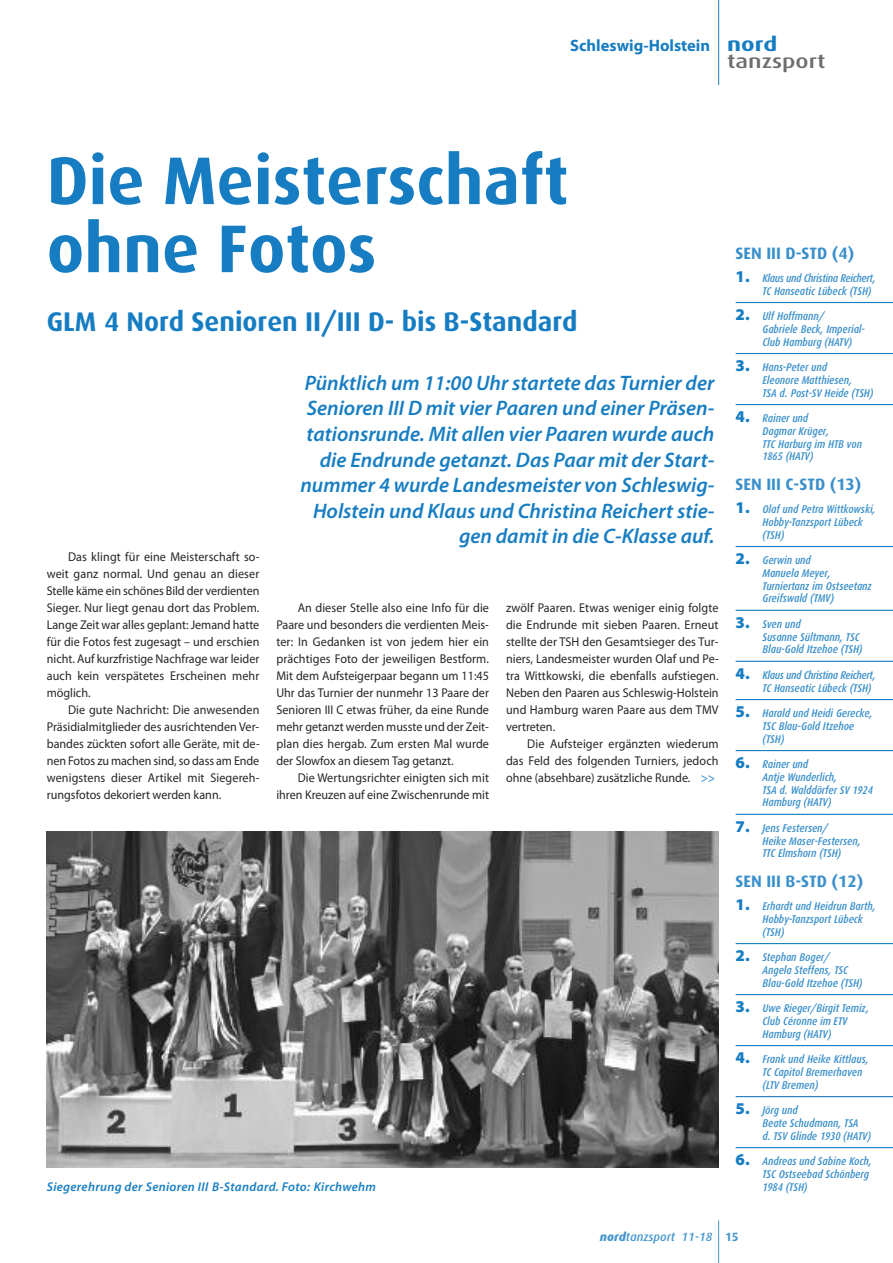
<style>
.page{position:relative;width:893px;height:1263px;background:#fff}
.page>*{position:absolute;margin:0;border:0;box-sizing:border-box;transform-origin:0 0}
.t1{font:700 67.5px/68.1px "Dax";color:#177dc2}
.t2{font:700 27px "Dax";color:#177dc2}
.t3{font:italic 600 21px/25.5px "Myriad Pro";color:#177dc2;text-align:right}
.t4{font:500 19.5px "Dax";color:#6c6d70;scale:1.25 1}
.t5{font:700 19.5px "Dax";color:#177dc2;scale:1.25 1}
.t6{font:700 16.5px "Dax";color:#3a90cb}
.t7{font:700 16.5px "Myriad Pro";color:#177dc2}
.t8{font:12.75px/17px "Myriad Pro";color:#272526;text-align:justify;scale:.95 1}
.t9{font:italic 600 12.75px "Myriad Pro";letter-spacing:.025em;color:#177dc2}
.t10{font:italic 500 12px "Dax";color:#4697ce}
.t11{font:italic 500 11.25px/12.8px "Dax Condensed";color:#3a90cb}
.t12{font:italic 500 11.25px/12.8px "Dax Condensed";letter-spacing:-.025em;color:#3a90cb}
.s1{color:#177dc2}
.s2{font-family:"Myriad Pro";font-weight:900;font-style:normal;font-size:16.5px;color:#177dc2}
.s3{font-weight:800}
.s4{font-weight:700;font-style:normal}
</style>
<div class="page">
<hr style="left:718px;top:1220px;width:1px;height:43px;background:#4697ce">
<hr style="left:718px;top:0;width:1px;height:85px;background:#177dc2">
<hr style="left:736px;top:302px;width:157px;height:1px;background:#177dc2">
<hr style="left:736px;top:353px;width:157px;height:1px;background:#177dc2">
<hr style="left:736px;top:404px;width:157px;height:1px;background:#177dc2">
<hr style="left:736px;top:546px;width:157px;height:1px;background:#177dc2">
<hr style="left:736px;top:610px;width:157px;height:1px;background:#177dc2">
<hr style="left:736px;top:661px;width:157px;height:1px;background:#177dc2">
<hr style="left:736px;top:699px;width:157px;height:1px;background:#177dc2">
<hr style="left:736px;top:750px;width:157px;height:1px;background:#177dc2">
<hr style="left:736px;top:814px;width:157px;height:1px;background:#177dc2">
<hr style="left:736px;top:943px;width:157px;height:1px;background:#177dc2">
<hr style="left:736px;top:994px;width:157px;height:1px;background:#177dc2">
<hr style="left:736px;top:1045px;width:157px;height:1px;background:#177dc2">
<hr style="left:736px;top:1096px;width:157px;height:1px;background:#177dc2">
<hr style="left:736px;top:1147px;width:157px;height:1px;background:#177dc2">
<img style="left:47px;top:831px;width:672px;height:336px">
<p class="t7" style="left:570px;top:39px;width:141px">Schleswig-Holstein</p>
<h3 class="t5" style="left:727px;top:34px;width:42px">nord</h3>
<h3 class="t4" style="left:727px;top:50px;width:80px">tanzsport</h3>
<h1 class="t1" style="left:47px;top:147px;width:523px">Die Meisterschaft ohne Fotos</h1>
<h2 class="t2" style="left:47px;top:306px;width:532px">GLM 4 Nord Senioren II/III D- bis B-Standard</h2>
<p class="t8" style="left:47px;top:550px;width:225px;text-indent:21px">Das klingt für eine Meisterschaft so&shy;weit ganz normal. Und genau an dieser Stelle käme ein schönes Bild der verdienten Sieger. Nur liegt genau dort das Problem.<br>Lange Zeit war alles geplant: Jemand hatte für die Fotos fest zugesagt – und erschien nicht. Auf kurzfristige Nachfrage war leider auch kein verspätetes Erscheinen mehr möglich.</p>
<p class="t8" style="left:47px;top:703px;width:226px;text-indent:21px">Die gute Nachricht: Die anwesenden Präsidialmitglieder des ausrichtenden Ver&shy;bandes zückten sofort alle Geräte, mit de&shy;nen Fotos zu machen sind, so dass am Ende wenigstens dieser Artikel mit Siegereh&shy;rungsfotos dekoriert werden kann.</p>
<p class="t3" style="left:301px;top:372px;width:415px">Pünktlich um 11:00 Uhr startete das Turnier der Senioren III D mit vier Paaren und einer Präsen&shy;tationsrunde. Mit allen vier Paaren wurde auch die Endrunde getanzt. Das Paar mit der Start&shy;nummer 4 wurde Landesmeister von Schleswig-Holstein und Klaus und Christina Reichert stie&shy;gen damit in die C-Klasse auf.</p>
<p class="t8" style="left:276px;top:601px;width:225px;text-indent:21px">An dieser Stelle also eine Info für die Paare und besonders die verdienten Meis&shy;ter: In Gedanken ist von jedem hier ein prächtiges Foto der jeweiligen Bestform.<br>Mit dem Aufsteigerpaar begann um 11:45<br>Uhr das Turnier der nunmehr 13 Paare der Senioren III C etwas früher, da eine Runde mehr getanzt werden musste und der Zeit&shy;plan dies hergab. Zum ersten Mal wurde der Slowfox an diesem Tag getanzt.</p>
<p class="t8" style="left:276px;top:771px;width:225px;text-align:right">Die Wertungsrichter einigten sich mit ihren Kreuzen auf eine Zwischenrunde mit</p>
<p class="t8" style="left:506px;top:601px;width:226px">zwölf Paaren. Etwas weniger einig folgte die Endrunde mit sieben Paaren. Erneut stellte der TSH den Gesamtsieger des Tur&shy;niers, Landesmeister wurden Olaf und Pe&shy;tra Wittkowski, die ebenfalls aufstiegen.<br>Neben den Paaren aus Schleswig-Holstein und Hamburg waren Paare aus dem TMV vertreten.</p>
<p class="t8" style="left:506px;top:737px;width:225px;text-indent:21px">Die Aufsteiger ergänzten wiederum das Feld des folgenden Turniers, jedoch ohne (absehbare) zusätzliche Runde. <span class="s1">&gt;&gt;</span></p>
<p class="t9" style="left:47px;top:1181px;width:331px">Siegerehrung der Senioren III B-Standard. Foto: Kirchwehm</p>
<p class="t6" style="left:736px;top:244px;width:120px">SEN III D-STD (4)</p>
<p class="t12" style="left:762px;top:272px;width:115px;text-indent:-27px"><span class="s2">1.</span> Klaus und Christina Reichert,<br>TC Hanseatic Lübeck (TSH)</p>
<p class="t11" style="left:762px;top:310px;width:104px;text-indent:-27px"><span class="s2">2.</span> Ulf Hoffmann/<br>Gabriele Beck, Imperial-<br>Club Hamburg (HATV)</p>
<p class="t11" style="left:762px;top:361px;width:113px;text-indent:-27px"><span class="s2">3.</span> Hans-Peter und<br>Eleonore Matthiesen,<br>TSA d. Post-SV Heide (TSH)</p>
<p class="t11" style="left:762px;top:412px;width:101px;text-indent:-27px"><span class="s2">4.</span> Rainer und<br>Dagmar Krüger,<br>TTC Harburg im HTB von<br>1865 (HATV)</p>
<p class="t6" style="left:736px;top:475px;width:127px">SEN III C-STD (13)</p>
<p class="t11" style="left:762px;top:503px;width:115px;text-indent:-27px"><span class="s2">1.</span> Olaf und Petra Wittkowski,<br>Hobby-Tanzsport Lübeck (TSH)</p>
<p class="t11" style="left:762px;top:554px;width:111px;text-indent:-27px"><span class="s2">2.</span> Gerwin und<br>Manuela Meyer,<br>Turniertanz im Ostseetanz<br>Greifswald (TMV)</p>
<p class="t11" style="left:762px;top:618px;width:102px;text-indent:-27px"><span class="s2">3.</span> Sven und<br>Susanne Sültmann, TSC<br>Blau-Gold Itzehoe (TSH)</p>
<p class="t12" style="left:762px;top:669px;width:115px;text-indent:-27px"><span class="s2">4.</span> Klaus und Christina Reichert,<br>TC Hanseatic Lübeck (TSH)</p>
<p class="t11" style="left:762px;top:707px;width:112px;text-indent:-27px"><span class="s2">5.</span> Harald und Heidi Gerecke,<br>TSC Blau-Gold Itzehoe (TSH)</p>
<p class="t11" style="left:762px;top:758px;width:112px;text-indent:-27px"><span class="s2">6.</span> Rainer und<br>Antje Wunderlich,<br>TSA d. Walddörfer SV 1924<br>Hamburg (HATV)</p>
<p class="t11" style="left:762px;top:822px;width:100px;text-indent:-27px"><span class="s2">7.</span> Jens Festersen/<br>Heike Maser-Festersen,<br>TTC Elmshorn (TSH)</p>
<p class="t6" style="left:736px;top:872px;width:129px">SEN III B-STD (12)</p>
<p class="t11" style="left:762px;top:900px;width:115px;text-indent:-27px"><span class="s2">1.</span> Erhardt und Heidrun Barth,<br>Hobby-Tanzsport Lübeck (TSH)</p>
<p class="t11" style="left:762px;top:951px;width:102px;text-indent:-27px"><span class="s2">2.</span> Stephan Boger/<br>Angela Steffens, TSC<br>Blau-Gold Itzehoe (TSH)</p>
<p class="t11" style="left:762px;top:1002px;width:108px;text-indent:-27px"><span class="s2">3.</span> Uwe Rieger/Birgit Temiz,<br>Club Céronne im ETV<br>Hamburg (HATV)</p>
<p class="t11" style="left:762px;top:1053px;width:108px;text-indent:-27px"><span class="s2">4.</span> Frank und Heike Kittlaus,<br>TC Capitol Bremerhaven (LTV Bremen)</p>
<p class="t11" style="left:762px;top:1104px;width:110px;text-indent:-27px"><span class="s2">5.</span> Jörg und<br>Beate Schudmann, TSA<br>d. TSV Glinde 1930 (HATV)</p>
<p class="t11" style="left:762px;top:1155px;width:111px;text-indent:-27px"><span class="s2">6.</span> Andreas und Sabine Koch,<br>TSC Ostseebad Schönberg<br>1984 (TSH)</p>
<p class="t10" style="left:600px;top:1230px;width:140px"><span class="s3">nord</span>tanzsport 11-18 <span class="s4">15</span></p>
</div>
